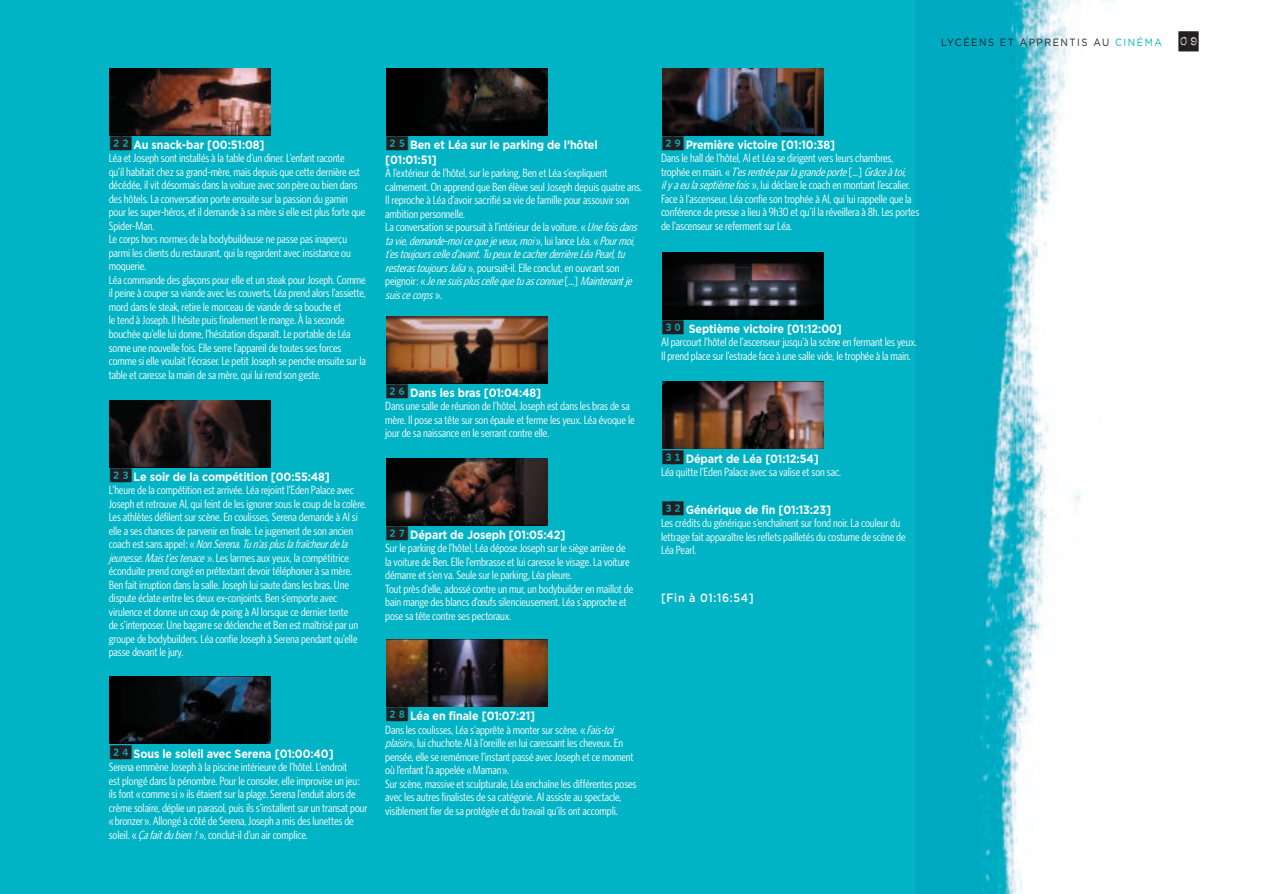
<style>
.page{position:relative;width:1262px;height:894px;background:#00b3c5}
.page>*{position:absolute;margin:0;border:0;box-sizing:border-box;transform-origin:0 0}
.t1{font:condensed 12px/13.5px "Whitney HTF";letter-spacing:-.01em;color:#fff}
.t2{font:700 12px/15px "Gotham";letter-spacing:-.01em;color:#fff;scale:.9 1}
.t3{font:500 12px "Gotham HTF";letter-spacing:.06em;color:#fff;scale:.9 1}
.t4{font:10.5px "Gotham";letter-spacing:.16em;color:#231f20;scale:.9 1}
.s1{color:#00b3c5}
.s2{font-family:"Impact Label";font-size:16.5px}
.s3{font-family:"Whitney Index Black Square Bd";font-weight:400;font-size:16.5px;color:#231f20}
.s4{font-style:italic}
</style>
<div class="page">
<img style="left:961px;top:0;width:207px;height:894px">
<div style="left:1168px;top:0;width:94px;height:894px;background:#fff"></div>
<img style="left:110px;top:68px;width:161px;height:67px">
<img style="left:110px;top:400px;width:161px;height:67px">
<img style="left:110px;top:677px;width:161px;height:67px">
<img style="left:386px;top:68px;width:161px;height:67px">
<img style="left:386px;top:316px;width:161px;height:67px">
<img style="left:386px;top:458px;width:161px;height:67px">
<img style="left:386px;top:639px;width:161px;height:67px">
<img style="left:662px;top:68px;width:161px;height:67px">
<img style="left:662px;top:252px;width:161px;height:67px">
<img style="left:662px;top:382px;width:161px;height:67px">
<p class="t4" style="left:941px;top:35px;width:288px">LYCÉENS ET APPRENTIS AU <span class="s1">CINÉMA</span> <span class="s2">09</span></p>
<p class="t2" style="left:109px;top:137px;width:175px"><span class="s3">22</span>Au snack-bar [00:51:08]</p>
<p class="t1" style="left:109px;top:151px;width:259px">Léa et Joseph sont installés à la table d’un diner. L’enfant raconte<br>qu’il habitait chez sa grand-mère, mais depuis que cette dernière est décédée, il vit désormais dans la voiture avec son père ou bien dans des hôtels. La conversation porte ensuite sur la passion du gamin pour les super-héros, et il demande à sa mère si elle est plus forte que Spider-Man.<br>Le corps hors normes de la bodybuildeuse ne passe pas inaperçu parmi les clients du restaurant, qui la regardent avec insistance ou moquerie.<br>Léa commande des glaçons pour elle et un steak pour Joseph. Comme il peine à couper sa viande avec les couverts, Léa prend alors l’assiette, mord dans le steak, retire le morceau de viande de sa bouche et<br>le tend à Joseph. Il hésite puis finalement le mange. À la seconde bouchée qu’elle lui donne, l’hésitation disparaît. Le portable de Léa sonne une nouvelle fois. Elle serre l’appareil de toutes ses forces comme si elle voulait l’écraser. Le petit Joseph se penche ensuite sur la table et caresse la main de sa mère, qui lui rend son geste.</p>
<p class="t2" style="left:109px;top:468px;width:247px"><span class="s3">23</span>Le soir de la compétition [00:55:48]</p>
<p class="t1" style="left:109px;top:483px;width:259px">L’heure de la compétition est arrivée. Léa rejoint l’Eden Palace avec Joseph et retrouve Al, qui feint de les ignorer sous le coup de la colère.<br>Les athlètes défilent sur scène. En coulisses, Serena demande à Al si elle a ses chances de parvenir en finale. Le jugement de son ancien<br>c o a c h e s t s a n s a p p e l : « <span class="s4">NonSerena.Tun’aspluslafraîcheurdela jeunesse.Maist’estenace</span> ». Les larmes aux yeux, la compétitrice éconduite prend congé en prétextant devoir téléphoner à sa mère.<br>Ben fait irruption dans la salle. Joseph lui saute dans les bras. Une dispute éclate entre les deux ex-conjoints. Ben s’emporte avec virulence et donne un coup de poing à Al lorsque ce dernier tente<br>de s’interposer. Une bagarre se déclenche et Ben est maîtrisé par un groupe de bodybuilders. Léa confie Joseph à Serena pendant qu’elle passe devant le jury.</p>
<p class="t2" style="left:385px;top:137px;width:237px"><span class="s3">25</span>Ben et Léa sur le parking de l’hôtel [01:01:51]</p>
<p class="t1" style="left:385px;top:166px;width:258px">À l’extérieur de l’hôtel, sur le parking, Ben et Léa s’expliquent calmement. On apprend que Ben élève seul Joseph depuis quatre ans.<br>Il reproche à Léa d’avoir sacrifié sa vie de famille pour assouvir son ambition personnelle.<br>La conversation se poursuit à l’intérieur de la voiture. « <span class="s4">Unefoisdans tavie,demande-moicequejeveux,moi</span>» , l u i l a n c e L é a . « <span class="s4">Pourmoi, t’estoujourscelled’avant.TupeuxtecacherderrièreLéaPearl,tu resterastoujoursJulia</span> », poursuit-il. Elle conclut, en ouvrant son<br>p e i g n o i r : « <span class="s4">Jenesuispluscellequetuasconnue</span>[ … ] <span class="s4">Maintenantje suiscecorps</span>» .</p>
<p class="t2" style="left:385px;top:384px;width:175px"><span class="s3">26</span>Dans les bras [01:04:48]</p>
<p class="t1" style="left:385px;top:399px;width:251px">Dans une salle de réunion de l’hôtel, Joseph est dans les bras de sa mère. Il pose sa tête sur son épaule et ferme les yeux. Léa évoque le jour de sa naissance en le serrant contre elle.</p>
<p class="t2" style="left:385px;top:527px;width:202px"><span class="s3">27</span>Départ de Joseph [01:05:42]</p>
<p class="t1" style="left:385px;top:541px;width:249px">Sur le parking de l’hôtel, Léa dépose Joseph sur le siège arrière de la voiture de Ben. Elle l’embrasse et lui caresse le visage. La voiture démarre et s’en va. Seule sur le parking, Léa pleure.<br>Tout près d’elle, adossé contre un mur, un bodybuilder en maillot de bain mange des blancs d’œufs silencieusement. Léa s’approche et pose sa tête contre ses pectoraux.</p>
<p class="t2" style="left:109px;top:745px;width:251px"><span class="s3">24</span>Sous le soleil avec Serena [01:00:40]</p>
<p class="t1" style="left:109px;top:760px;width:260px">Serena emmène Joseph à la piscine intérieure de l’hôtel. L’endroit<br>est plongé dans la pénombre. Pour le consoler, elle improvise un jeu : ils font « comme si » ils étaient sur la plage. Serena l’enduit alors de crème solaire, déplie un parasol, puis ils s’installent sur un transat pour « bronzer ». Allongé à côté de Serena, Joseph a mis des lunettes de soleil. « <span class="s4">Çafaitdubien !</span>», conclut-il d’un air complice.</p>
<p class="t2" style="left:385px;top:708px;width:168px"><span class="s3">28</span>Léa en finale [01:07:21]</p>
<p class="t1" style="left:385px;top:723px;width:253px">Dans les coulisses, Léa s’apprête à monter sur scène. « <span class="s4">Fais-toi plaisir</span>», lui chuchote Al à l’oreille en lui caressant les cheveux. En pensée, elle se remémore l’instant passé avec Joseph et ce moment où l’enfant l’a appelée « Maman ».<br>Sur scène, massive et sculpturale, Léa enchaîne les différentes poses avec les autres finalistes de sa catégorie. Al assiste au spectacle, visiblement fier de sa protégée et du travail qu’ils ont accompli.</p>
<p class="t2" style="left:661px;top:137px;width:195px"><span class="s3">29</span>Première victoire [01:10:38]</p>
<p class="t1" style="left:661px;top:151px;width:260px">Dans le hall de l’hôtel, Al et Léa se dirigent vers leurs chambres,<br>t r o p h é e e n m a i n . « <span class="s4">T’esrentréeparlagrandeporte</span>[ … ] <span class="s4">Grâceàtoi, ilyaeulaseptièmefois</span>», lui déclare le coach en montant l’escalier.<br>Face à l’ascenseur, Léa confie son trophée à Al, qui lui rappelle que la conférence de presse a lieu à 9h30 et qu’il la réveillera à 8h. Les portes de l’ascenseur se referment sur Léa.</p>
<p class="t2" style="left:661px;top:321px;width:202px"><span class="s3">30</span> Septième victoire [01:12:00]</p>
<p class="t1" style="left:661px;top:335px;width:257px">Al parcourt l’hôtel de l’ascenseur jusqu’à la scène en fermant les yeux.<br>Il prend place sur l’estrade face à une salle vide, le trophée à la main.</p>
<p class="t2" style="left:661px;top:450px;width:177px"><span class="s3">31</span>Départ de Léa [01:12:54]</p>
<p class="t1" style="left:661px;top:465px;width:182px">Léa quitte l’Eden Palace avec sa valise et son sac.</p>
<p class="t2" style="left:661px;top:502px;width:191px"><span class="s3">32</span>Générique de fin [01:13:23]</p>
<p class="t1" style="left:661px;top:516px;width:246px">Les crédits du générique s’enchaînent sur fond noir. La couleur du lettrage fait apparaître les reflets pailletés du costume de scène de<br>Léa Pearl.</p>
<p class="t3" style="left:661px;top:591px;width:105px">[Fin à 01:16:54]</p>
</div>
